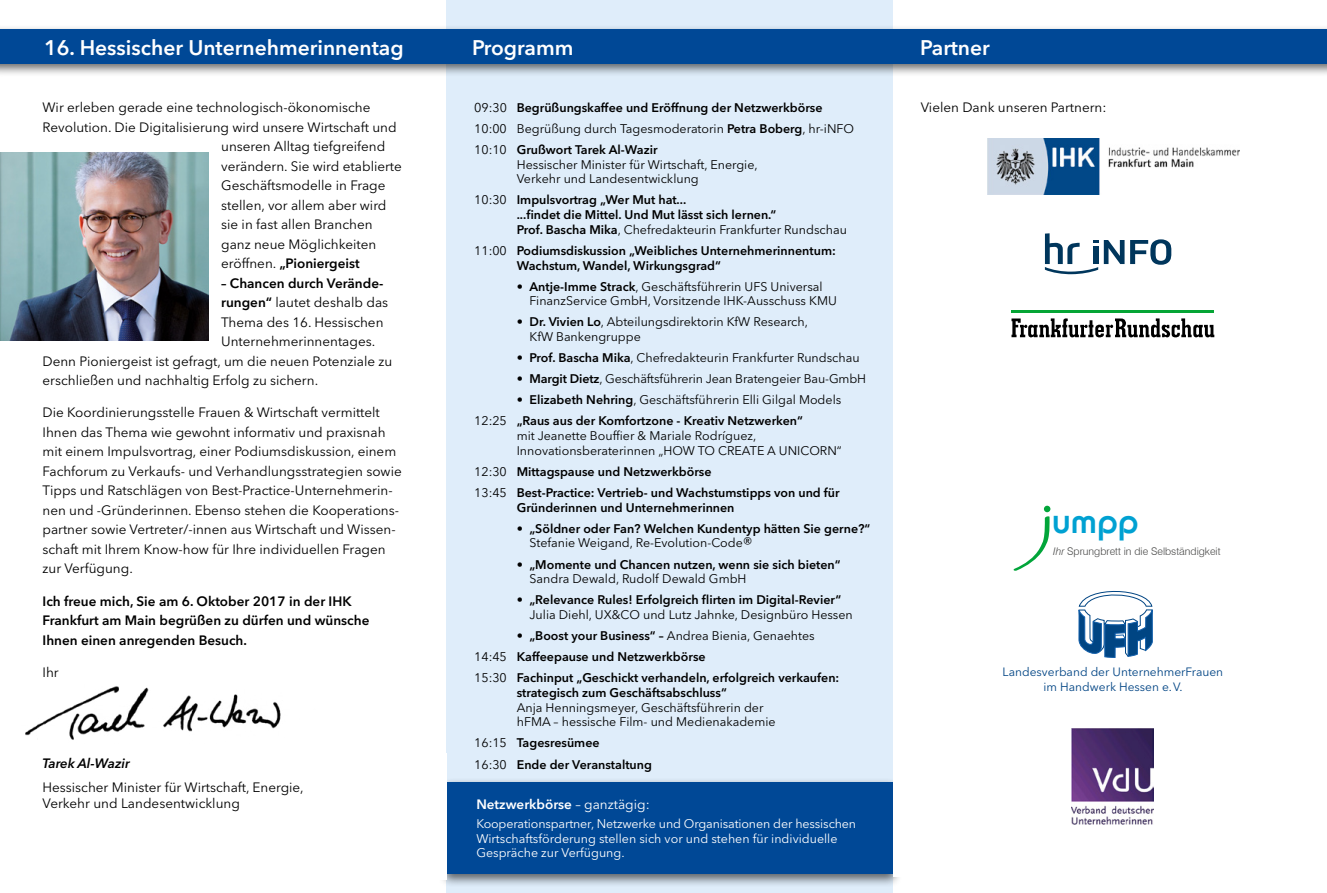
<style>
.page{position:relative;width:1327px;height:893px;background:#fff}
.page>*{position:absolute;margin:0;border:0;box-sizing:border-box;transform-origin:0 0}
.t1{font:700 34.35px "Bimini";color:#00a1d2}
.t2{font:600 21px "Avenir Next LT Pro";color:#fff}
.t3{font:13.5px/19.5px "Avenir Next LT Pro";color:#000}
.t4{font:600 13.5px/19.5px "Avenir Next LT Pro";color:#000}
.t5{font:600 13.5px "Avenir Next LT Pro";color:#fff}
.t6{font:italic 600 13.5px "Avenir Next LT Pro";color:#000}
.t7{font:600 12.45px/21.1px "Avenir Next LT Pro";color:#000}
.t8{font:12.45px/14.7px "Avenir Next LT Pro";color:#000}
.t9{font:12.45px/14.7px "Avenir Next LT Pro";color:#fff}
.t10{font:12px/15px "Avenir Next LT Pro";color:#004484;text-align:center}
.t11{font:300 10.5px "Swiss 721 BT";color:#484847}
.s1{font-weight:400}
.s2{font-weight:600}
.s3{font-weight:400;font-size:12.75px}
.s4{font-weight:400;font-size:16.5px}
.s5{font-style:italic}
</style>
<div class="page">
<div style="left:446px;top:0;width:447px;height:893px;background:#dfedfa"></div>
<div style="left:0;top:25px;width:1327px;height:52px;background:#000;opacity:.6"></div>
<div style="left:0;top:30px;width:1327px;height:34px;background:#004896"></div>
<div style="left:437px;top:777px;width:465px;height:110px;background:#000;opacity:.6"></div>
<div style="left:446px;top:782px;width:447px;height:92px;background:#004896"></div>
<svg style="left:1078px;top:591px;width:74px;height:67px"></svg>
<img style="left:0;top:152px;width:208px;height:188px">
<svg style="left:1013px;top:506px;width:37px;height:65px"></svg>
<img style="left:1072px;top:729px;width:81px;height:95px">
<svg style="left:1130px;top:239px;width:41px;height:26px"></svg>
<svg style="left:1045px;top:233px;width:79px;height:41px"></svg>
<svg style="left:1011px;top:318px;width:203px;height:19px"></svg>
<hr style="left:1011px;top:310px;width:203px;height:3px;background:#05a535">
<img style="left:25px;top:686px;width:256px;height:54px">
<img style="left:987px;top:139px;width:252px;height:56px">
<div style="left:429px;top:753px;width:17px;height:127px;background:#fff"></div>
<div style="left:893px;top:750px;width:17px;height:127px;background:#fff"></div>
<h2 class="t2" style="left:44px;top:35px;width:361px">16. Hessischer Unternehmerinnentag</h2>
<h2 class="t2" style="left:472px;top:35px;width:103px">Programm</h2>
<h2 class="t2" style="left:920px;top:35px;width:71px">Partner</h2>
<p class="t3" style="left:43px;top:98px;width:329px">Wir erleben gerade eine technologisch-ökonomische</p>
<p class="t3" style="left:43px;top:117px;width:356px">Revolution. Die Digitalisierung wird unsere Wirtschaft und</p>
<p class="t3" style="left:221px;top:137px;width:166px">unseren Alltag tiefgreifend</p>
<p class="t3" style="left:221px;top:156px;width:182px">verändern. Sie wird etablierte</p>
<p class="t3" style="left:221px;top:176px;width:166px">Geschäftsmodelle in Frage</p>
<p class="t3" style="left:221px;top:195px;width:167px">stellen, vor allem aber wird</p>
<p class="t3" style="left:221px;top:215px;width:153px">sie in fast allen Branchen</p>
<p class="t3" style="left:221px;top:234px;width:157px">ganz neue Möglichkeiten</p>
<p class="t4" style="left:221px;top:254px;width:140px"><span class="s1">eröffnen.</span> „Pioniergeist</p>
<p class="t4" style="left:221px;top:273px;width:164px">– Chancen durch Verände-</p>
<p class="t3" style="left:221px;top:293px;width:169px"><span class="s2">rungen“</span> lautet deshalb das</p>
<p class="t3" style="left:221px;top:312px;width:164px">Thema des 16. Hessischen</p>
<p class="t3" style="left:221px;top:332px;width:156px">Unternehmerinnentages.</p>
<p class="t3" style="left:43px;top:351px;width:351px">Denn Pioniergeist ist gefragt, um die neuen Potenziale zu</p>
<p class="t3" style="left:43px;top:371px;width:277px">erschließen und nachhaltig Erfolg zu sichern.</p>
<p class="t3" style="left:43px;top:403px;width:361px">Die Koordinierungsstelle Frauen &amp; Wirtschaft vermittelt Ihnen das Thema wie gewohnt informativ und praxisnah mit einem Impulsvortrag, einer Podiumsdiskussion, einem Fachforum zu Verkaufs- und Verhandlungsstrategien sowie Tipps und Ratschlägen von Best-Practice-Unternehmerin&shy;nen und -Gründerinnen. Ebenso stehen die Kooperations&shy;partner sowie Vertreter/-innen aus Wirtschaft und Wissen&shy;schaft mit Ihrem Know-how für Ihre individuellen Fragen zur Verfügung.</p>
<p class="t4" style="left:43px;top:591px;width:328px">Ich freue mich, Sie am 6. Oktober 2017 in der IHK<br>Frankfurt am Main begrüßen zu dürfen und wünsche<br>Ihnen einen anregenden Besuch.</p>
<p class="t3" style="left:43px;top:662px;width:18px">Ihr</p>
<p class="t6" style="left:43px;top:755px;width:89px">Tarek Al-Wazir</p>
<p class="t3" style="left:43px;top:779px;width:263px;line-height:15.8px">Hessischer Minister für Wirtschaft, Energie,<br>Verkehr und Landesentwicklung</p>
<p class="t7" style="left:474px;top:97px;width:381px"><span class="s3">0</span><span class="s1">9:30</span> Begrüßungskaffee und Eröffnung der Netzwerkbörse<br><span class="s1">10:00 Begrüßung durch Tagesmoderatorin</span> Petra Boberg<span class="s1">, hr-iNFO<br>10:10</span> Grußwort Tarek Al-Wazir</p>
<p class="t8" style="left:517px;top:157px;width:242px">Hessischer Minister für Wirtschaft, Energie,<br>Verkehr und Landesentwicklung</p>
<p class="t7" style="left:517px;top:193px;width:332px;line-height:14.7px;text-indent:-43px"><span class="s1">10:30</span> Impulsvortrag „Wer Mut hat...<br>...findet die Mittel. Und Mut lässt sich lernen.“<br>Prof. Bascha Mika<span class="s1">, Chefredakteurin Frankfurter Rundschau</span></p>
<p class="t7" style="left:517px;top:243px;width:320px;line-height:14.7px;text-indent:-43px"><span class="s1">11:00</span> Podiumsdiskussion „Weibliches Unternehmerinnentum:<br>Wachstum, Wandel, Wirkungsgrad“</p>
<p class="t8" style="left:529px;top:279px;width:309px;text-indent:-13px"><span class="s2">• Antje-Imme Strack</span>, Geschäftsführerin UFS Universal<br>FinanzService GmbH, Vorsitzende IHK-Ausschuss KMU</p>
<p class="t8" style="left:529px;top:315px;width:280px;text-indent:-13px"><span class="s2">• Dr. Vivien Lo</span>, Abteilungsdirektorin KfW Research,<br>KfW Bankengruppe</p>
<p class="t8" style="left:517px;top:350px;width:344px"><span class="s2">• Prof. Bascha Mika</span>, Chefredakteurin Frankfurter Rundschau</p>
<p class="t8" style="left:517px;top:372px;width:351px"><span class="s2">• Margit Dietz</span>, Geschäftsführerin Jean Bratengeier Bau-GmbH</p>
<p class="t7" style="left:474px;top:389px;width:369px;text-indent:43px">• Elizabeth Nehring<span class="s1">, Geschäftsführerin Elli Gilgal Models<br>12:25</span> „Raus aus der Komfortzone - Kreativ Netzwerken“</p>
<p class="t8" style="left:517px;top:428px;width:326px">mit Jeanette Bouffier &amp; Mariale Rodríguez,<br>Innovationsberaterinnen „HOW TO CREATE A UNICORN“</p>
<p class="t7" style="left:474px;top:461px;width:367px"><span class="s1">12:30</span> Mittagspause und Netzwerkbörse<br><span class="s1">13:45</span> Best-Practice: Vertrieb- und Wachstumstipps von und für</p>
<p class="t7" style="left:517px;top:497px;width:219px">Gründerinnen und Unternehmerinnen</p>
<p class="t7" style="left:529px;top:521px;width:342px;line-height:14.7px;text-indent:-13px">• „Söldner oder Fan? Welchen Kundentyp hätten Sie gerne?“<br><span class="s1">Stefanie Weigand, Re-Evolution-Code</span><span class="s4">®</span></p>
<p class="t7" style="left:517px;top:554px;width:325px">• „Momente und Chancen nutzen, wenn sie sich bieten“</p>
<p class="t8" style="left:529px;top:572px;width:218px">Sandra Dewald, Rudolf Dewald GmbH</p>
<p class="t7" style="left:517px;top:589px;width:326px">• „Relevance Rules! Erfolgreich flirten im Digital-Revier“</p>
<p class="t8" style="left:529px;top:607px;width:325px">Julia Diehl, UX&amp;CO und Lutz Jahnke, Designbüro Hessen</p>
<p class="t7" style="left:474px;top:625px;width:367px;text-indent:43px">• „Boost your Business“ – <span class="s1">Andrea Bienia, Genaehtes<br>14:45</span> Kaffeepause und Netzwerkbörse<br><span class="s1">15:30</span> Fachinput „Geschickt verhandeln, erfolgreich verkaufen:</p>
<p class="t7" style="left:517px;top:682px;width:212px">strategisch zum Geschäftsabschluss“</p>
<p class="t8" style="left:517px;top:700px;width:260px">Anja Henningsmeyer, Geschäftsführerin der hFMA – hessische Film- und Medienakademie</p>
<p class="t7" style="left:474px;top:732px;width:179px"><span class="s1">16:15</span> Tagesresümee<br><span class="s1">16:30</span> Ende der Veranstaltung</p>
<p class="t5" style="left:476px;top:796px;width:175px">Netzwerkbörse <span class="s1">– ganztägig:</span></p>
<p class="t9" style="left:476px;top:816px;width:381px">Kooperationspartner, Netzwerke und Organisationen der hessischen<br>Wirtschaftsförderung stellen sich vor und stehen für individuelle<br>Gespräche zur Verfügung.</p>
<p class="t3" style="left:921px;top:98px;width:187px">Vielen Dank unseren Partnern:</p>
<h1 class="t1" style="left:1052px;top:500px;width:87px">umpp</h1>
<p class="t11" style="left:1053px;top:545px;width:169px"><span class="s5">Ihr</span> Sprungbrett in die Selbständigkeit</p>
<p class="t10" style="left:1002px;top:664px;width:222px">Landesverband der UnternehmerFrauen im Handwerk Hessen e.V.</p>
</div>
